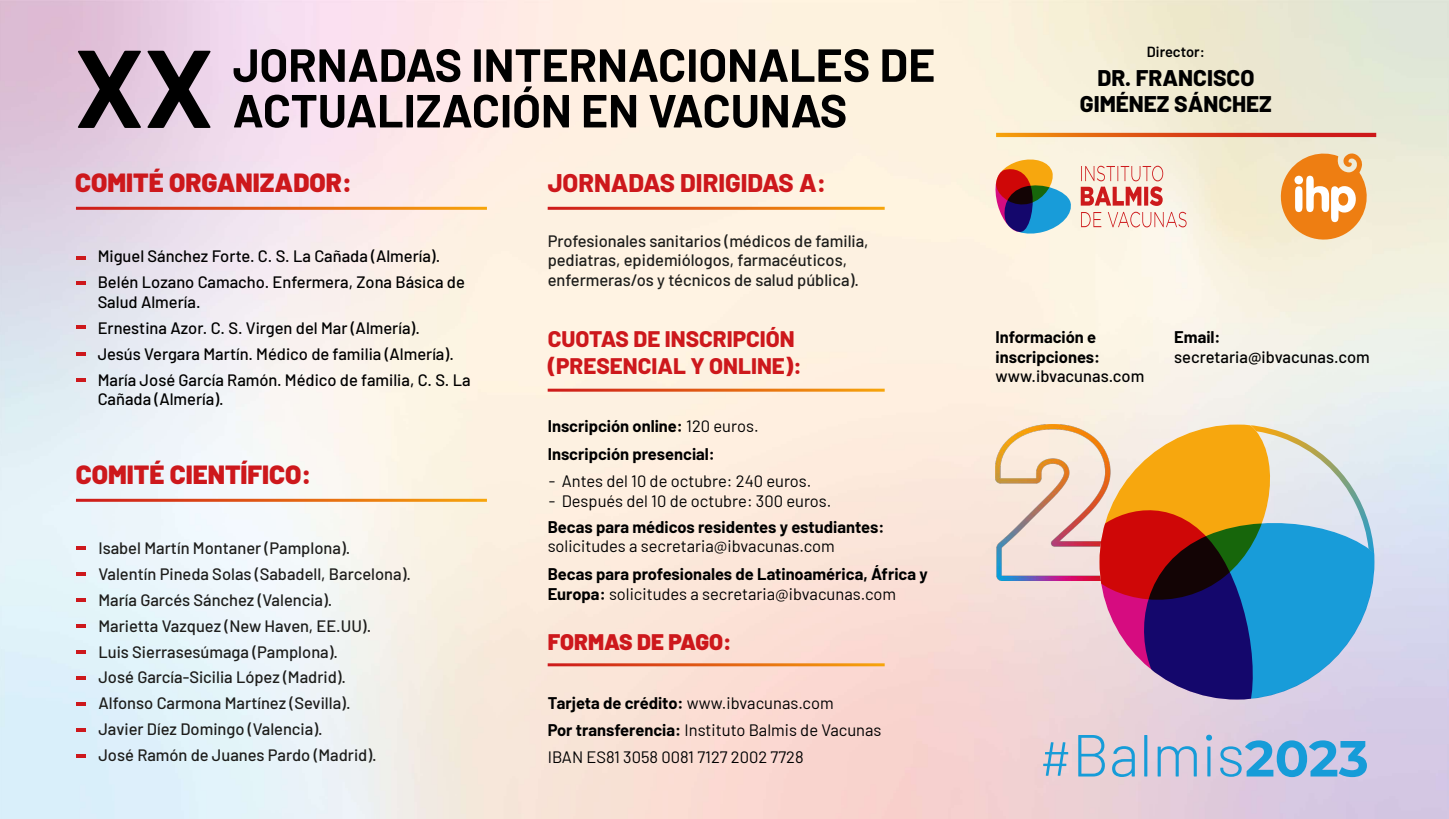
<style>
.page{position:relative;width:1449px;height:819px;background:#fff}
.page>*{position:absolute;margin:0;border:0;box-sizing:border-box;transform-origin:0 0}
.t1{font:300 59.25px "Barlow";color:#169cd8}
.t2{font:900 26.25px "Barlow";color:#cd181c}
.t3{font:800 25.5px "Barlow";color:#cd181c}
.t4{font:800 22.65px/26px "Barlow";color:#000;text-align:center}
.t5{font:800 22.5px/27px "Barlow";color:#cd181c}
.t6{font:900 22.5px "Barlow";color:#cd181c}
.t7{font:500 16.5px/25.8px "Barlow";color:#1d1d1b}
.t8{font:500 16.5px/25.8px "Barlow";color:#000}
.t9{font:700 16.5px/19.8px "Barlow";color:#000}
.t10{font:16.5px/27.3px "Barlow";color:#000}
.t11{font:600 14.62px "Barlow";color:#000}
.s1{font-weight:400}
.s2{font-weight:700}
.s3{font-size:50.7px}
.s4{font-family:"Montserrat";font-weight:700;font-size:50.7px}
</style>
<div class="page">
<img style="left:0;top:0;width:1449px;height:819px">
<img style="left:996px;top:424px;width:84px;height:156px">
<svg style="left:1080px;top:423px;width:297px;height:295px;background:#e5d2d9"></svg>
<svg style="left:1099px;top:424px;width:275px;height:275px;background:#8e888d"></svg>
<svg style="left:78px;top:49px;width:855px;height:79px;background:#9b8f8e"></svg>
<svg style="left:1081px;top:212px;width:105px;height:15px;background:#f2cfc4"></svg>
<svg style="left:1080px;top:166px;width:83px;height:40px;background:#eaa89e"></svg>
<svg style="left:993px;top:157px;width:80px;height:80px;background:#9b908f"></svg>
<svg style="left:1275px;top:150px;width:94px;height:95px;background:#f1b678"></svg>
<svg style="left:998px;top:133px;width:376px;height:4px;background:#db4915"></svg>
<hr style="left:547px;top:207px;width:337px;height:3px;background:#fff">
<hr style="left:547px;top:388px;width:337px;height:3px;background:#fff">
<hr style="left:547px;top:663px;width:337px;height:3px;background:#fff">
<hr style="left:76px;top:207px;width:411px;height:3px;background:#fff">
<svg style="left:76px;top:256px;width:10px;height:3px"></svg>
<svg style="left:76px;top:281px;width:10px;height:3px"></svg>
<svg style="left:76px;top:326px;width:10px;height:3px"></svg>
<svg style="left:76px;top:352px;width:10px;height:3px"></svg>
<svg style="left:76px;top:378px;width:10px;height:3px"></svg>
<hr style="left:76px;top:498px;width:411px;height:3px;background:#fff">
<hr style="left:76px;top:546px;width:10px;height:4px;background:#cd181c">
<svg style="left:76px;top:572px;width:10px;height:3px"></svg>
<svg style="left:76px;top:598px;width:10px;height:3px"></svg>
<svg style="left:76px;top:624px;width:10px;height:3px"></svg>
<svg style="left:76px;top:650px;width:10px;height:3px"></svg>
<svg style="left:76px;top:676px;width:10px;height:3px"></svg>
<svg style="left:76px;top:702px;width:10px;height:3px"></svg>
<svg style="left:76px;top:728px;width:10px;height:3px"></svg>
<svg style="left:76px;top:754px;width:10px;height:3px"></svg>
<h2 class="t2" style="left:75px;top:163px;width:278px">COMITÉ ORGANIZADOR:</h2>
<p class="t8" style="left:98px;top:242px;width:369px">Miguel Sánchez Forte. C. S. La Cañada (Almería).<br>Belén Lozano Camacho. Enfermera, Zona Básica de</p>
<p class="t8" style="left:98px;top:288px;width:374px">Salud Almería.<br>Ernestina Azor. C. S. Virgen del Mar (Almería).<br>Jesús Vergara Martín. Médico de familia (Almería).<br>María José García Ramón. Médico de familia, C. S. La</p>
<p class="t8" style="left:98px;top:385px;width:127px">Cañada (Almería).</p>
<h2 class="t2" style="left:76px;top:455px;width:237px">COMITÉ CIENTÍFICO:</h2>
<p class="t7" style="left:98px;top:534px;width:314px">Isabel Martín Montaner (Pamplona).<br>Valentín Pineda Solas (Sabadell, Barcelona).<br>María Garcés Sánchez (Valencia).<br>Marietta Vazquez (New Haven, EE.UU).<br>Luis Sierrasesúmaga (Pamplona).<br>José García-Sicilia López (Madrid).<br>Alfonso Carmona Martínez (Sevilla).<br>Javier Díez Domingo (Valencia).<br>José Ramón de Juanes Pardo (Madrid).</p>
<h3 class="t3" style="left:547px;top:164px;width:280px">JORNADAS DIRIGIDAS A:</h3>
<p class="t7" style="left:547px;top:229px;width:322px;line-height:19.8px">Profesionales sanitarios (médicos de familia, pediatras, epidemiólogos, farmacéuticos, enfermeras/os y técnicos de salud pública).</p>
<h3 class="t5" style="left:547px;top:323px;width:256px">CUOTAS DE INSCRIPCIÓN (PRESENCIAL Y ONLINE):</h3>
<p class="t9" style="left:547px;top:411px;width:212px;line-height:27.3px">Inscripción online: <span class="s1">120 euros.<br></span>Inscripción presencial:</p>
<p class="t10" style="left:548px;top:466px;width:264px">- Antes del 10 de octubre: 240 euros.</p>
<p class="t10" style="left:548px;top:486px;width:284px">- Después del 10 de octubre: 300 euros.</p>
<p class="t9" style="left:547px;top:515px;width:338px">Becas para médicos residentes y estudiantes:</p>
<p class="t10" style="left:547px;top:531px;width:289px">solicitudes a secretaria@ibvacunas.com</p>
<p class="t9" style="left:547px;top:562px;width:381px">Becas para profesionales de Latinoamérica, África y<br>Europa: <span class="s1">solicitudes a secretaria@ibvacunas.com</span></p>
<h3 class="t6" style="left:548px;top:625px;width:186px">FORMAS DE PAGO:</h3>
<p class="t10" style="left:548px;top:687px;width:335px"><span class="s2">Tarjeta de crédito:</span> www.ibvacunas.com<br><span class="s2">Por transferencia:</span> Instituto Balmis de Vacunas<br>IBAN ES81 3058 0081 7127 2002 7728</p>
<p class="t11" style="left:1147px;top:41px;width:59px">Director:</p>
<h3 class="t4" style="left:1080px;top:63px;width:194px">DR. FRANCISCO<br>GIMÉNEZ SÁNCHEZ</h3>
<p class="t9" style="left:995px;top:325px;width:106px">Información e inscripciones:</p>
<p class="t8" style="left:995px;top:362px;width:150px">www.ibvacunas.com</p>
<p class="t9" style="left:1174px;top:325px;width:48px">Email:</p>
<p class="t8" style="left:1174px;top:342px;width:197px">secretaria@ibvacunas.com</p>
<h1 class="t1" style="left:1039px;top:712px;width:331px"><span class="s3">#</span>Balmis<span class="s4">2023</span></h1>
</div>
